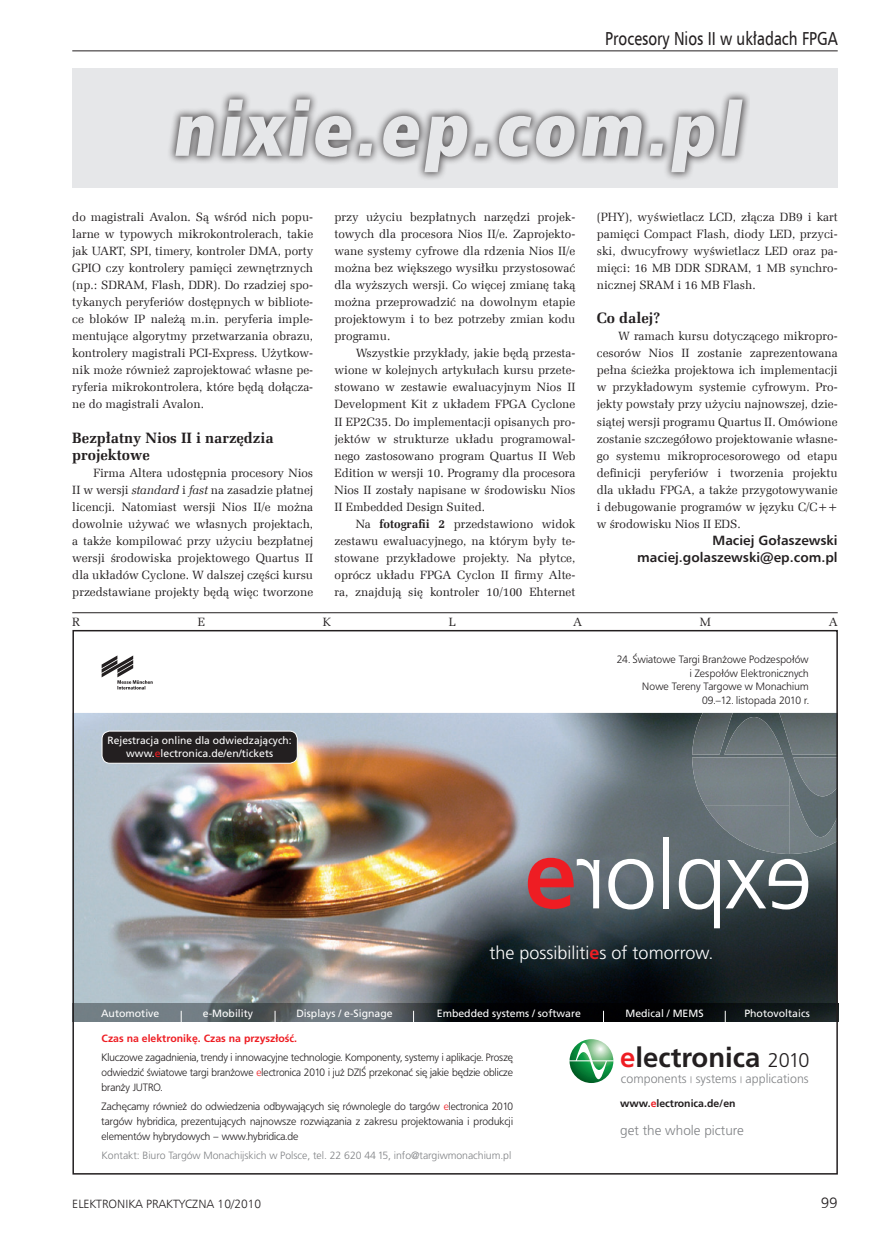
<style>
.page{position:relative;width:893px;height:1234px;background:#fff}
.page>*{position:absolute;margin:0;border:0;box-sizing:border-box;transform-origin:0 0}
.t1{font:700 94.8px "Frutiger";color:#ee1d23}
._9_Tytul{font:75px "Humnst 777 X Blk Cn EU";color:#e6e7e9}
.t2{font:700 27.45px "Frutiger";color:#231f20}
.t3{font:18.75px "Humnst 777 EU";color:#231f20;scale:.8 1}
.t4{font:300 18px "Frutiger";color:#fff}
._3_Srodtytul{font:700 15px/17px "Zapf Ellipt EU";color:#231f20}
.t5{font:15px "Humnst 777 Lt EU";color:#231f20}
._0_Autor{font:700 13.5px "Humnst 777 EU";color:#231f20}
.t6{font:300 13.5px "Frutiger";color:#808285}
.t7{font:300 12.6px "Frutiger";letter-spacing:.005em;color:#808285}
._1_Body{font:12px/17px "Zapf Ellipt EU";color:#231f20;text-align:justify}
.t8{font:12px "Humnst 777 Lt EU";color:#231f20}
.t9{font:10.5px/13.5px "OS Frutiger BQ Light";color:#231f20}
.t10{font:10.5px "Frutiger";color:#fff}
.t11{font:300 10.5px "Frutiger";letter-spacing:-.005em;color:#808285}
.t12{font:10.5px/12.6px "OS Frutiger Roman";color:#fff;text-align:center}
.t13{font:700 10.5px "Frutiger";color:#231f20}
.s1{font-style:italic}
.s2{font-weight:700}
.s3{font-family:"Frutiger"}
.s4{font-family:"Frutiger";color:#ee1d23}
.s5{font-weight:700;color:#ee1d23}
.s6{color:#ee1d23}
.s7{font-weight:300;font-size:19.8px}
.s8{font-size:8.85px}
.s9{font-family:"OS Frutiger Bold";color:#ee1d23}
</style>
<div class="page">
<hr style="left:72px;top:51px;width:766px;height:1px;background:#231f20">
<hr style="left:72px;top:612px;width:766px;height:1px;background:#231f20">
<img style="left:75px;top:712px;width:760px;height:291px">
<svg style="left:102px;top:655px;width:51px;height:34px"></svg>
<img style="left:692px;top:712px;width:41px;height:42px">
<img style="left:779px;top:712px;width:56px;height:42px">
<img style="left:724px;top:716px;width:59px;height:38px">
<img style="left:793px;top:757px;width:42px;height:19px">
<img style="left:692px;top:757px;width:97px;height:48px">
<img style="left:789px;top:776px;width:46px;height:77px">
<img style="left:705px;top:805px;width:84px;height:32px">
<svg style="left:75px;top:1003px;width:760px;height:19px;background:#33393c"></svg>
<svg style="left:569px;top:1039px;width:44px;height:43px"></svg>
<div style="left:102px;top:731px;width:195px;height:32px;background:#231f20;border-radius:8px"></div>
<div style="left:102px;top:730px;width:196px;height:33px;border:1px solid #fff;border-radius:8px"></div>
<div style="left:72px;top:68px;width:766px;height:119px;background:#e6e7e9"></div>
<div style="left:165px;top:89px;width:584px;height:91px;background:#231f20;opacity:.75"></div>
<svg style="left:577px;top:837px;width:231px;height:91px;background:#4e5b60"></svg>
<h3 class="t3" style="left:605px;top:27px;width:292px">Procesory Nios II w układach FPGA</h3>
<p class="_9_Tytul" style="left:171px;top:81px;width:583px">nixie.ep.com.pl</p>
<p class="_1_Body" style="left:72px;top:209px;width:242px">do magistrali Avalon. Są wśród nich popu&shy;larne w typowych mikrokontrolerach, takie jak UART, SPI, timery, kontroler DMA, porty GPIO czy kontrolery pamięci zewnętrznych (np.: SDRAM, Flash, DDR). Do rzadziej spo&shy;tykanych peryferiów dostępnych w bibliote&shy;ce bloków IP należą m.in. peryferia imple&shy;mentujące algorytmy przetwarzania obrazu, kontrolery magistrali PCI-Express. Użytkow&shy;nik może również zaprojektować własne pe&shy;ryferia mikrokontrolera, które będą dołącza&shy;ne do magistrali Avalon.</p>
<p class="_3_Srodtytul" style="left:72px;top:429px;width:203px">Bezpłatny Nios II i narzędzia projektowe</p>
<p class="_1_Body" style="left:72px;top:464px;width:242px;text-indent:21px">Firma Altera udostępnia procesory Nios II w wersji <span class="s1">standard</span> i <span class="s1">fast</span> na zasadzie płatnej licencji. Natomiast wersji Nios II/e można dowolnie używać we własnych projektach, a także kompilować przy użyciu bezpłatnej wersji środowiska projektowego Quartus II dla układów Cyclone. W dalszej części kursu przedstawiane projekty będą więc tworzone</p>
<p class="_1_Body" style="left:334px;top:209px;width:242px">przy użyciu bezpłatnych narzędzi projek&shy;towych dla procesora Nios II/e. Zaprojekto&shy;wane systemy cyfrowe dla rdzenia Nios II/e można bez większego wysiłku przystosować dla wyższych wersji. Co więcej zmianę taką można przeprowadzić na dowolnym etapie projektowym i to bez potrzeby zmian kodu programu.</p>
<p class="_1_Body" style="left:334px;top:345px;width:242px;text-indent:21px">Wszystkie przykłady, jakie będą przesta&shy;wione w kolejnych artykułach kursu przete&shy;stowano w zestawie ewaluacyjnym Nios II Development Kit z układem FPGA Cyclone II EP2C35. Do implementacji opisanych pro&shy;jektów w strukturze układu programowal&shy;nego zastosowano program Quartus II Web Edition w wersji 10. Programy dla procesora Nios II zostały napisane w środowisku Nios II Embedded Design Suited.</p>
<p class="_1_Body" style="left:334px;top:515px;width:242px;text-indent:21px">Na <span class="s2">fotografii 2</span> przedstawiono widok zestawu ewaluacyjnego, na którym były te&shy;stowane przykładowe projekty. Na płytce, oprócz układu FPGA Cyclon II firmy Alte&shy;ra, znajdują się kontroler 10/100 Ehternet</p>
<p class="_1_Body" style="left:597px;top:209px;width:242px">(PHY), wyświetlacz LCD, złącza DB9 i kart pamięci Compact Flash, diody LED, przyci&shy;ski, dwucyfrowy wyświetlacz LED oraz pa&shy;mięci: 16 MB DDR SDRAM, 1 MB synchro&shy;nicznej SRAM i 16 MB Flash.</p>
<p class="_3_Srodtytul" style="left:597px;top:310px;width:65px">Co dalej?</p>
<p class="_1_Body" style="left:597px;top:328px;width:242px;text-indent:21px">W ramach kursu dotyczącego mikropro&shy;cesorów Nios II zostanie zaprezentowana pełna ścieżka projektowa ich implementacji w przykładowym systemie cyfrowym. Pro&shy;jekty powstały przy użyciu najnowszej, dzie&shy;siątej wersji programu Quartus II. Omówione zostanie szczegółowo projektowanie własne&shy;go systemu mikroprocesorowego od etapu definicji peryferiów i tworzenia projektu dla układu FPGA, a także przygotowywanie i debugowanie programów w języku C/C++ w środowisku Nios II EDS.</p>
<p class="_0_Autor" style="left:713px;top:531px;width:127px">Maciej Gołaszewski</p>
<p class="_0_Autor" style="left:637px;top:548px;width:202px">maciej.golaszewski@ep.com.pl</p>
<p class="_1_Body" style="left:72px;top:613px;width:9px">R</p>
<p class="_1_Body" style="left:198px;top:613px;width:9px">E</p>
<p class="_1_Body" style="left:323px;top:613px;width:10px">K</p>
<p class="_1_Body" style="left:449px;top:613px;width:8px">L</p>
<p class="_1_Body" style="left:573px;top:613px;width:10px">A</p>
<p class="_1_Body" style="left:700px;top:613px;width:13px">M</p>
<p class="_1_Body" style="left:829px;top:613px;width:10px">A</p>
<p class="t9" style="left:617px;top:653px;width:193px;text-align:right">24. ¥wiatowe Targi Bran™owe Podzespo¡ów i Zespo¡ów Elektronicznych<br>Nowe Tereny Targowe w Monachium<br>09.–12. listopada 2010 r.</p>
<p class="t12" style="left:108px;top:733px;width:186px">Rejestracja online dla odwiedzaj◊cych: <span class="s3">www.</span><span class="s4">e</span><span class="s3">lectronica.de/en/tickets</span></p>
<p class="t1" style="left:524px;top:819px;width:54px">e</p>
<p class="t4" style="left:489px;top:941px;width:225px">the possibiliti<span class="s5">e</span>s of tomorrow.</p>
<p class="t10" style="left:101px;top:1006px;width:60px">Automotive</p>
<p class="t10" style="left:203px;top:1006px;width:52px">e-Mobility</p>
<p class="t10" style="left:296px;top:1006px;width:98px">Displays / e-Signage</p>
<p class="t10" style="left:437px;top:1006px;width:146px">Embedded systems / software</p>
<p class="t10" style="left:625px;top:1006px;width:80px">Medical / MEMS</p>
<p class="t10" style="left:744px;top:1006px;width:67px">Photovoltaics</p>
<p class="t2" style="left:620px;top:1041px;width:191px"><span class="s6">e</span>lectronica <span class="s7">2010</span></p>
<p class="t7" style="left:621px;top:1070px;width:189px">components <span class="s8">|</span> systems <span class="s8">|</span> applications</p>
<p class="t13" style="left:620px;top:1096px;width:117px">www.<span class="s6">e</span>lectronica.de/en</p>
<p class="t6" style="left:620px;top:1122px;width:125px">get the whole picture</p>
<p class="t9" style="left:102px;top:1028px;width:413px;line-height:18.8px"><span class="s9">Czas na elektronik‹. Czas na przyszłoƒ¬.<br></span>Kluczowe zagadnienia, trendy i innowacyjne technologie. Komponenty, systemy i aplikacje. Prosz‹</p>
<p class="t9" style="left:102px;top:1064px;width:413px;line-height:15px">odwiedzi¬ ƒwiatowe targi bran™owe <span class="s6">e</span>lectronica 2010 i ju™ DZI¥ przekona¬ si‹ jakie b‹dzie oblicze bran™y JUTRO.</p>
<p class="t9" style="left:102px;top:1098px;width:413px;line-height:15px;text-align:justify">Zach‹camy równie™ do odwiedzenia odbywaj◊cych si‹ równolegle do targów <span class="s6">e</span>lectronica 2010 targów hybridica, prezentuj◊cych najnowsze rozwi◊zania z zakresu projektowania i produkcji elementów hybrydowych – www.hybridica.de</p>
<p class="t11" style="left:102px;top:1149px;width:411px">Kontakt: Biuro Targów Monachijskich w Polsce, tel. 22 620 44 15, info@targiwmonachium.pl</p>
<p class="t8" style="left:72px;top:1196px;width:191px">ELEKTRONIKA PRAKTYCZNA 10/2010</p>
<p class="t5" style="left:821px;top:1193px;width:18px">99</p>
</div>
